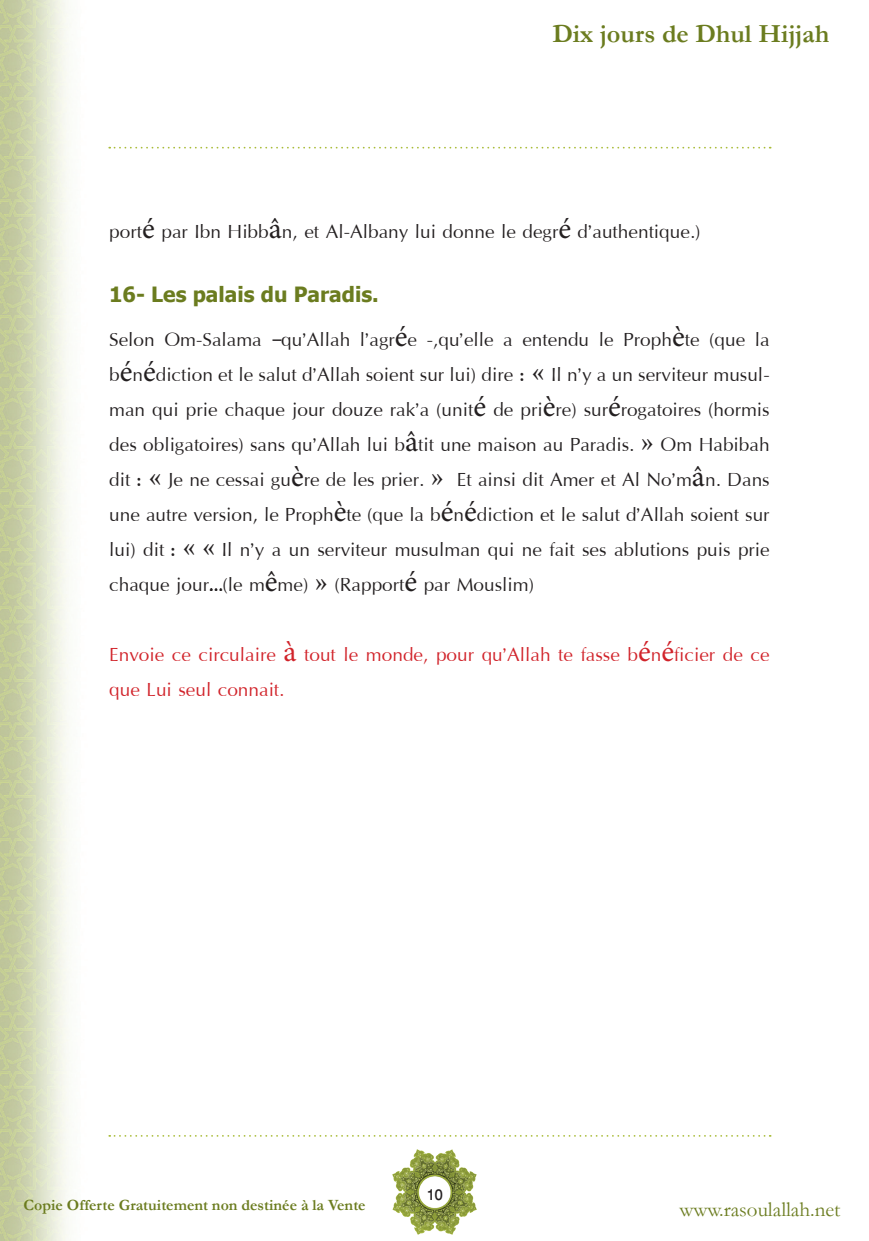
<style>
.page{position:relative;width:869px;height:1241px;background:#fff}
.page>*{position:absolute;margin:0;border:0;box-sizing:border-box;transform-origin:0 0}
.body_IrisUPC_18_reg{font:29.75px/35px "Iris UPC";color:#231f20;text-align:justify}
.body_IrisUPC_18_reg-2{font:29.75px/35px "Iris UPC";color:#d1232a}
.t1{font:700 26.25px "Garamond";color:#6b7c1f}
.main_title_2{font:700 21px "Tahoma";color:#6b7c1f}
.t2{font:21px "Garamond";color:#6b7c1f}
.t3{font:500 21px "Win Soft Pro";color:#231f20}
.t4{font:700 15.75px "Garamond";color:#6b7c1f}
.s1{font-family:"Minion Pro"}
</style>
<div class="page">
<img style="left:0;top:0;width:772px;height:1240px">
<img style="left:392px;top:1148px;width:84px;height:85px">
<svg style="left:109px;top:147px;width:661px;height:1px"></svg>
<svg style="left:109px;top:1134px;width:661px;height:2px"></svg>
<p class="t1" style="left:552px;top:16px;width:278px">Dix jours de Dhul Hijjah</p>
<p class="body_IrisUPC_18_reg" style="left:109px;top:214px;width:592px">port<span class="s1">é</span> par Ibn Hibb<span class="s1">â</span>n, et Al-Albany lui donne le degr<span class="s1">é</span> d’authentique.)</p>
<p class="main_title_2" style="left:109px;top:280px;width:271px">16- Les palais du Paradis.</p>
<p class="body_IrisUPC_18_reg" style="left:109px;top:322px;width:661px">Selon Om-Salama –qu’Allah l’agr<span class="s1">é</span>e -,qu’elle a entendu le Proph<span class="s1">è</span>te (que la b<span class="s1">é</span>n<span class="s1">é</span>diction et le salut d’Allah soient sur lui) dire : <span class="s1">«</span> Il n’y a un serviteur musul&shy;man qui prie chaque jour douze rak’a (unit<span class="s1">é</span> de pri<span class="s1">è</span>re) sur<span class="s1">é</span>rogatoires (hormis des obligatoires) sans qu’Allah lui b<span class="s1">â</span>tit une maison au Paradis. <span class="s1">»</span> Om Habibah dit : <span class="s1">«</span> Je ne cessai gu<span class="s1">è</span>re de les prier. <span class="s1">»</span> Et ainsi dit Amer et Al No’m<span class="s1">â</span>n. Dans une autre version, le Proph<span class="s1">è</span>te (que la b<span class="s1">é</span>n<span class="s1">é</span>diction et le salut d’Allah soient sur lui) dit : <span class="s1">« «</span> Il n’y a un serviteur musulman qui ne fait ses ablutions puis prie chaque jour…(le m<span class="s1">ê</span>me) <span class="s1">»</span> (Rapport<span class="s1">é</span> par Mouslim)</p>
<p class="body_IrisUPC_18_reg-2" style="left:109px;top:637px;width:661px">Envoie ce circulaire <span class="s1">à</span> tout le monde, pour qu’Allah te fasse b<span class="s1">é</span>n<span class="s1">é</span>ficier de ce que Lui seul connait.</p>
<p class="t3" style="left:425px;top:1179px;width:19px">10</p>
<p class="t4" style="left:24px;top:1194px;width:343px">Copie Offerte Gratuitement non destinée à la Vente</p>
<p class="t2" style="left:679px;top:1194px;width:162px">www.rasoulallah.net</p>
</div>
